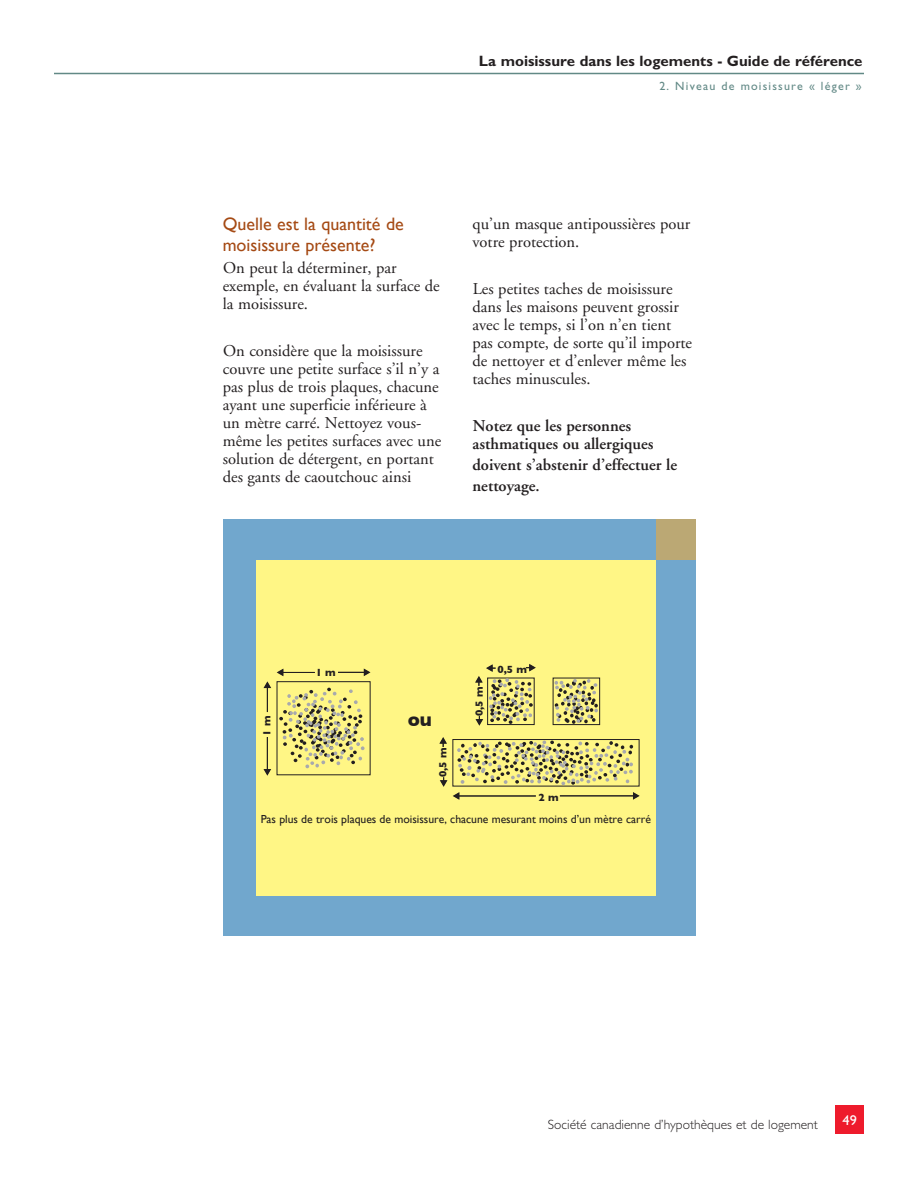
<style>
.page{position:relative;width:918px;height:1188px;background:#fff}
.page>*{position:absolute;margin:0;border:0;box-sizing:border-box;transform-origin:0 0}
.t1{font:700 19.05px "Gill Sans";color:#231f20}
.t2{font:18px/21px "Gill Sans";color:#a54a14}
.t3{font:16.5px/18px "Adobe Garamond";color:#231f20}
.t4{font:600 16.5px/18px "Adobe Garamond";color:#231f20}
.t5{font:700 15px "Gill Sans Std";color:#231f20}
.t6{font:14.25px "Gill Sans Std";color:#fff}
.t7{font:300 13.5px "Gill Sans Std";color:#231f20}
.t8{font:12px "Gill Sans Std";letter-spacing:.1em;color:#628986}
.t9{font:11.7px "Gill Sans";color:#231f20}
.t10{font:700 10.65px "Gill Sans";color:#231f20}
</style>
<div class="page">
<div style="left:835px;top:1105px;width:29px;height:29px;background:#ee1b2c"></div>
<hr style="left:54px;top:73px;width:810px;height:1px;background:#628986">
<div style="left:223px;top:520px;width:472px;height:416px;background:#71a7cd"></div>
<div style="left:656px;top:520px;width:39px;height:40px;background:#bba874"></div>
<div style="left:257px;top:560px;width:399px;height:335px;background:#fff685"></div>
<svg style="left:263px;top:664px;width:377px;height:136px"></svg>
<p class="t5" style="left:479px;top:52px;width:385px">La moisissure dans les logements - Guide de référence</p>
<p class="t8" style="left:659px;top:79px;width:204px">2. Niveau de moisissure « léger »</p>
<p class="t2" style="left:223px;top:213px;width:183px">Quelle est la quantité de moisissure présente?</p>
<p class="t3" style="left:223px;top:259px;width:218px">On peut la déterminer, par exemple, en évaluant la surface de la moisissure.</p>
<p class="t3" style="left:223px;top:342px;width:220px">On considère que la moisissure couvre une petite surface s’il n’y a pas plus de trois plaques, chacune ayant une superficie inférieure à un mètre carré. Nettoyez vous&shy;même les petites surfaces avec une solution de détergent, en portant des gants de caoutchouc ainsi</p>
<p class="t3" style="left:472px;top:215px;width:219px">qu’un masque antipoussières pour votre protection.</p>
<p class="t3" style="left:472px;top:280px;width:221px">Les petites taches de moisissure dans les maisons peuvent grossir avec le temps, si l’on n’en tient pas compte, de sorte qu’il importe de nettoyer et d’enlever même les taches minuscules.</p>
<p class="t4" style="left:472px;top:417px;width:183px">Notez que les personnes asthmatiques ou allergiques</p>
<p class="t4" style="left:472px;top:454px;width:206px;line-height:21px">doivent s’abstenir d’effectuer le nettoyage.</p>
<p class="t10" style="left:261px;top:736px;width:21px;rotate:-90deg">1 m</p>
<p class="t10" style="left:316px;top:666px;width:21px">1 m</p>
<p class="t1" style="left:408px;top:708px;width:26px">ou</p>
<p class="t10" style="left:473px;top:716px;width:31px;rotate:-90deg">0,5 m</p>
<p class="t10" style="left:497px;top:663px;width:31px">0,5 m</p>
<p class="t10" style="left:437px;top:777px;width:31px;rotate:-90deg">0,5 m</p>
<p class="t9" style="left:261px;top:813px;width:392px">Pas plus de trois plaques de moisissure, chacune mesurant moins d’un mètre carré</p>
<p class="t10" style="left:539px;top:791px;width:21px">2 m</p>
<p class="t7" style="left:548px;top:1117px;width:272px">Société canadienne d’hypothèques et de logement</p>
<p class="t6" style="left:843px;top:1112px;width:16px">49</p>
</div>
